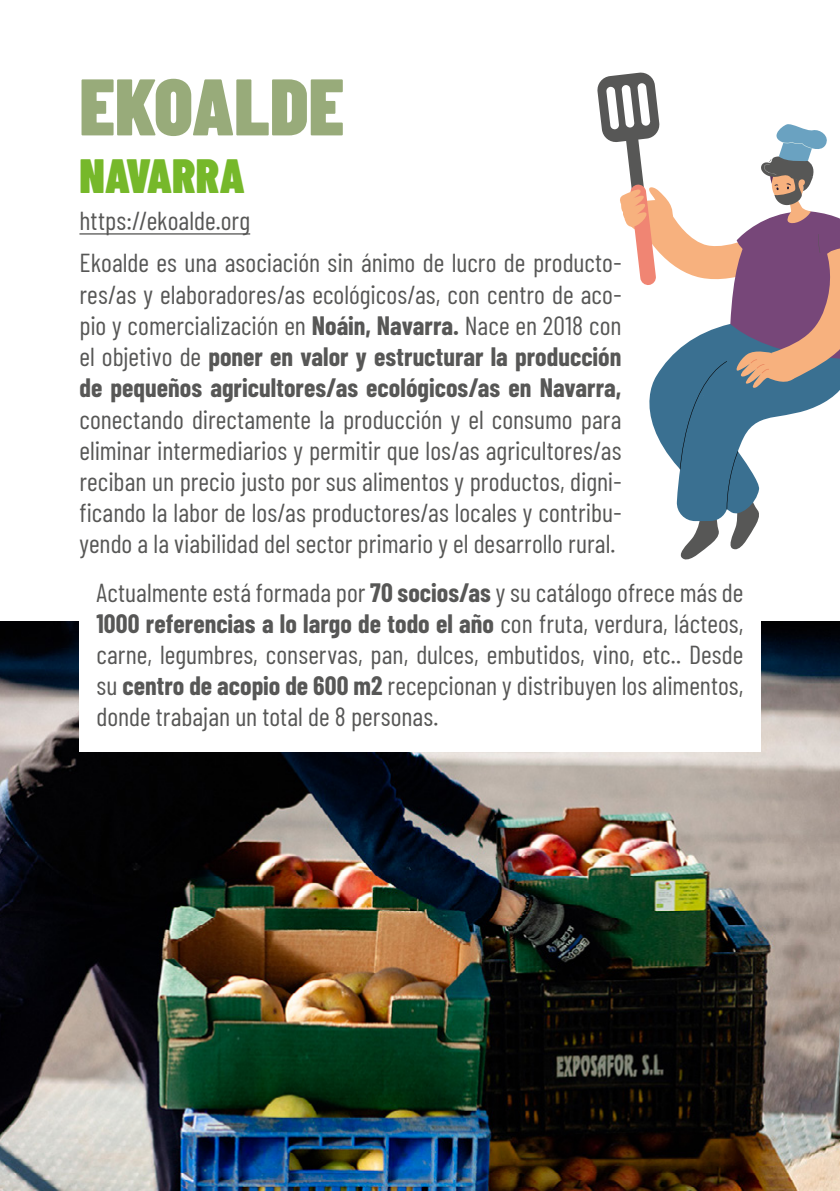
<style>
.page{position:relative;width:840px;height:1191px;background:#fff}
.page>*{position:absolute;margin:0;border:0;box-sizing:border-box;transform-origin:0 0}
.t1{font:900 80px "Barlow Condensed";color:#98ab7a}
.t2{font:900 48px "Barlow Condensed";color:#76b82a}
.t3{font:26px/31.2px "Barlow Condensed";color:#575756;text-align:justify}
.s1{font-weight:700}
</style>
<div class="page">
<img style="left:0;top:622px;width:839px;height:569px">
<div style="left:79px;top:235px;width:681px;height:516px;background:#fff"></div>
<hr style="left:79px;top:233px;width:171px;height:1px;background:#575756">
<svg style="left:597px;top:72px;width:242px;height:488px"></svg>
<h1 class="t1" style="left:79px;top:50px;width:266px">EKOALDE</h1>
<h2 class="t2" style="left:79px;top:142px;width:167px">NAVARRA</h2>
<p class="t3" style="left:79px;top:197px;width:543px;line-height:42.6px">https://ekoalde.org<br>Ekoalde es una asociación sin ánimo de lucro de producto-</p>
<p class="t3" style="left:79px;top:277px;width:543px">res/as y elaboradores/as ecológicos/as, con centro de aco&shy;pio y comercialización en <span class="s1">Noáin, Navarra.</span> Nace en 2018 con el objetivo de <span class="s1">poner en valor y estructurar la producción de pequeños agricultores/as ecológicos/as en Navarra,</span></p>
<p class="t3" style="left:79px;top:402px;width:543px">conectando directamente la producción y el consumo para eliminar intermediarios y permitir que los/as agricultores/as reciban un precio justo por sus alimentos y productos, digni&shy;ficando la labor de los/as productores/as locales y contribu&shy;yendo a la viabilidad del sector primario y el desarrollo rural.</p>
<p class="t3" style="left:96px;top:574px;width:648px">Actualmente está formada por <span class="s1">70 socios/as</span> y su catálogo ofrece más de <span class="s1">1000 referencias a lo largo de todo el año</span> con fruta, verdura, lácteos, carne, legumbres, conservas, pan, dulces, embutidos, vino, etc.. Desde su <span class="s1">centro de acopio de 600 m2</span> recepcionan y distribuyen los alimentos, donde trabajan un total de 8 personas.</p>
</div>
